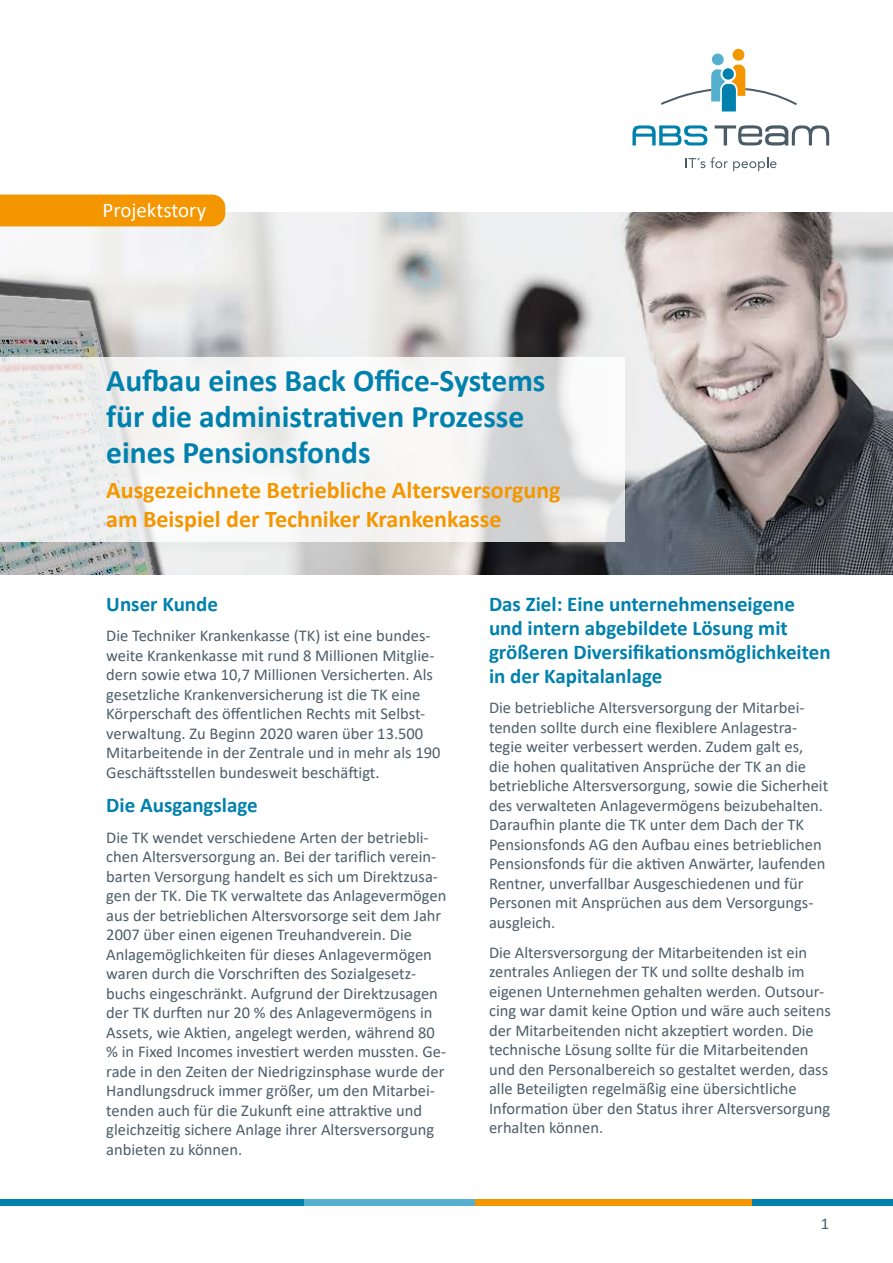
<style>
.page{position:relative;width:893px;height:1263px;background:#fff}
.page>*{position:absolute;margin:0;border:0;box-sizing:border-box;transform-origin:0 0}
.HL1{font:700 31.5px/36px "Calibri";color:#0081ad}
.HL2{font:700 24px/28.5px "Calibri";color:#f49600}
.HL_Fließtext{font:700 21px/24px "Calibri";color:#0081ad}
.Fließtext{font:21px "Calibri";color:#fff}
.Fließtext-2{font:16.5px/19.5px "Calibri";color:#4c5e69}
</style>
<div class="page">
<div style="left:0;top:1199px;width:305px;height:6px;background:#0081ad"></div>
<div style="left:751px;top:1199px;width:142px;height:6px;background:#0081ad"></div>
<div style="left:305px;top:1199px;width:170px;height:6px;background:#55afcf"></div>
<div style="left:475px;top:1199px;width:276px;height:6px;background:#f49600"></div>
<img style="left:0;top:213px;width:893px;height:361px">
<div style="left:0;top:195px;width:225px;height:31px;background:#f49600"></div>
<svg style="left:0;top:357px;width:625px;height:185px;fill:#f4f4f3"></svg>
<svg style="left:632px;top:125px;width:75px;height:20px"></svg>
<svg style="left:715px;top:125px;width:114px;height:20px"></svg>
<svg style="left:686px;top:157px;width:90px;height:14px"></svg>
<div style="left:712px;top:54px;width:12px;height:11px;background:#55afcf;border-radius:50%"></div>
<div style="left:733px;top:49px;width:11px;height:12px;background:#f49600;border-radius:50%"></div>
<svg style="left:661px;top:65px;width:136px;height:46px"></svg>
<p class="Fließtext" style="left:103px;top:195px;width:105px">Projektstory</p>
<p class="HL1" style="left:106px;top:363px;width:441px">Aufbau eines Back Office-Systems für die administrativen Prozesse eines Pensionsfonds</p>
<p class="HL2" style="left:106px;top:476px;width:456px">Ausgezeichnete Betriebliche Altersversorgung am Beispiel der Techniker Krankenkasse</p>
<p class="HL_Fließtext" style="left:106px;top:592px;width:113px">Unser Kunde</p>
<p class="Fließtext-2" style="left:106px;top:626px;width:336px">Die Techniker Krankenkasse (TK) ist eine bundes&shy;weite Krankenkasse mit rund 8 Millionen Mitglie&shy;dern sowie etwa 10,7 Millionen Versicherten. Als gesetzliche Krankenversicherung ist die TK eine Körperschaft des öffentlichen Rechts mit Selbst&shy;verwaltung. Zu Beginn 2020 waren über 13.500<br>Mitarbeitende in der Zentrale und in mehr als 190<br>Geschäftsstellen bundesweit beschäftigt.</p>
<p class="HL_Fließtext" style="left:106px;top:793px;width:153px">Die Ausgangslage</p>
<p class="Fließtext-2" style="left:106px;top:827px;width:342px">Die TK wendet verschiedene Arten der betriebli&shy;chen Altersversorgung an. Bei der tariflich verein&shy;barten Versorgung handelt es sich um Direktzusa&shy;gen der TK. Die TK verwaltete das Anlagevermögen aus der betrieblichen Altersvorsorge seit dem Jahr 2007 über einen eigenen Treuhandverein. Die Anlagemöglichkeiten für dieses Anlagevermögen waren durch die Vorschriften des Sozialgesetz&shy;buchs eingeschränkt. Aufgrund der Direktzusagen der TK durften nur 20 % des Anlagevermögens in Assets, wie Aktien, angelegt werden, während 80 % in Fixed Incomes investiert werden mussten. Ge&shy;rade in den Zeiten der Niedrigzinsphase wurde der Handlungsdruck immer größer, um den Mitarbei&shy;tenden auch für die Zukunft eine attraktive und gleichzeitig sichere Anlage ihrer Altersversorgung anbieten zu können.</p>
<p class="HL_Fließtext" style="left:489px;top:592px;width:343px">Das Ziel: Eine unternehmenseigene und intern abgebildete Lösung mit größeren Diversifikationsmöglichkeiten in der Kapitalanlage</p>
<p class="Fließtext-2" style="left:489px;top:698px;width:341px">Die betriebliche Altersversorgung der Mitarbei&shy;tenden sollte durch eine flexiblere Anlagestra&shy;tegie weiter verbessert werden. Zudem galt es,<br>die hohen qualitativen Ansprüche der TK an die betriebliche Altersversorgung, sowie die Sicherheit des verwalteten Anlagevermögens beizubehalten.<br>Daraufhin plante die TK unter dem Dach der TK Pensionsfonds AG den Aufbau eines betrieblichen Pensionsfonds für die aktiven Anwärter, laufenden Rentner, unverfallbar Ausgeschiedenen und für Personen mit Ansprüchen aus dem Versorgungs&shy;ausgleich.</p>
<p class="Fließtext-2" style="left:489px;top:942px;width:343px">Die Altersversorgung der Mitarbeitenden ist ein zentrales Anliegen der TK und sollte deshalb im eigenen Unternehmen gehalten werden. Outsour&shy;cing war damit keine Option und wäre auch seitens der Mitarbeitenden nicht akzeptiert worden. Die technische Lösung sollte für die Mitarbeitenden und den Personalbereich so gestaltet werden, dass alle Beteiligten regelmäßig eine übersichtliche Information über den Status ihrer Altersversorgung erhalten können.</p>
<p class="Fließtext-2" style="left:821px;top:1213px;width:10px">1</p>
</div>
